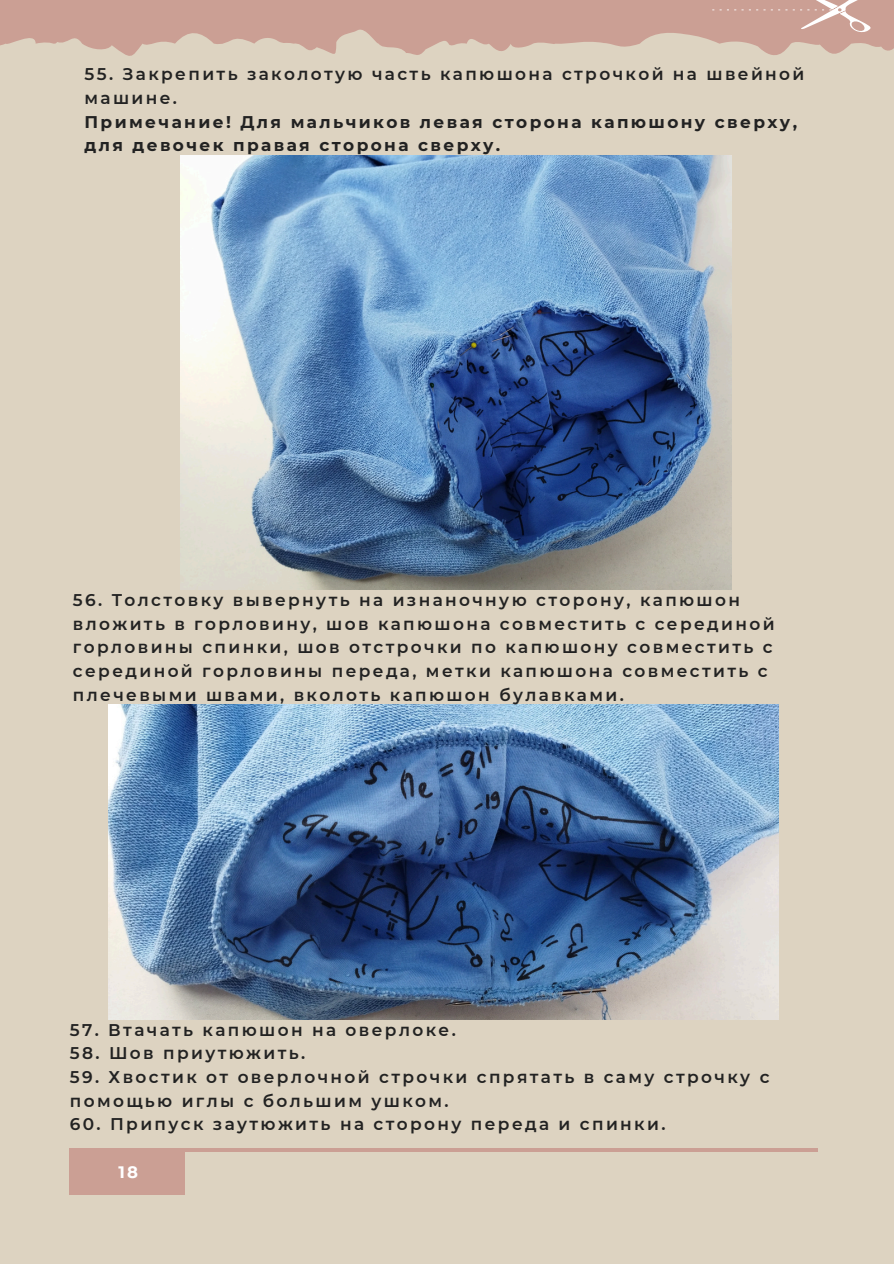
<style>
.page{position:relative;width:894px;height:1264px;background:#fff}
.page>*{position:absolute;margin:0;border:0;box-sizing:border-box;transform-origin:0 0}
.t1{font:600 16.95px/23.7px "Montserrat";letter-spacing:.14em;color:#222}
.t2{font:700 16.95px/23.7px "Montserrat";letter-spacing:.14em;color:#222}
.t3{font:700 16.5px "Montserrat";color:#fff}
.s1{font-weight:600}
</style>
<div class="page">
<div style="left:0;top:0;width:893px;height:1263px;background:#ddd3c1"></div>
<div style="left:70px;top:1148px;width:115px;height:46px;background:#cb9f94"></div>
<hr style="left:70px;top:1148px;width:747px;height:3px;background:#cb9f94">
<svg style="left:0;top:0;width:893px;height:56px;fill:#cb9f94"></svg>
<svg style="left:756px;top:0;width:116px;height:33px"></svg>
<svg style="left:734px;top:9px;width:16px;height:1px"></svg>
<svg style="left:712px;top:9px;width:16px;height:1px"></svg>
<img style="left:180px;top:155px;width:550px;height:434px">
<img style="left:109px;top:704px;width:669px;height:315px">
<p class="t2" style="left:84px;top:62px;width:721px"><span class="s1">55. Закрепить заколотую часть капюшона строчкой на швейной машине.<br></span>Примечание! Для мальчиков левая сторона капюшону сверху, для девочек правая сторона сверху.</p>
<h1 class="t1" style="left:73px;top:588px;width:703px">56. Толстовку вывернуть на изнаночную сторону, капюшон вложить в горловину, шов капюшона совместить с серединой горловины спинки, шов отстрочки по капюшону совместить с серединой горловины переда, метки капюшона совместить с плечевыми швами, вколоть капюшон булавками.</h1>
<p class="t1" style="left:70px;top:1017px;width:387px">57. Втачать капюшон на оверлоке.</p>
<p class="t1" style="left:70px;top:1041px;width:237px">58. Шов приутюжить.</p>
<p class="t1" style="left:70px;top:1064px;width:701px">59. Хвостик от оверлочной строчки спрятать в саму строчку с помощью иглы с большим ушком.</p>
<p class="t1" style="left:70px;top:1112px;width:597px">60. Припуск заутюжить на сторону переда и спинки.</p>
<p class="t3" style="left:118px;top:1162px;width:21px">18</p>
</div>
